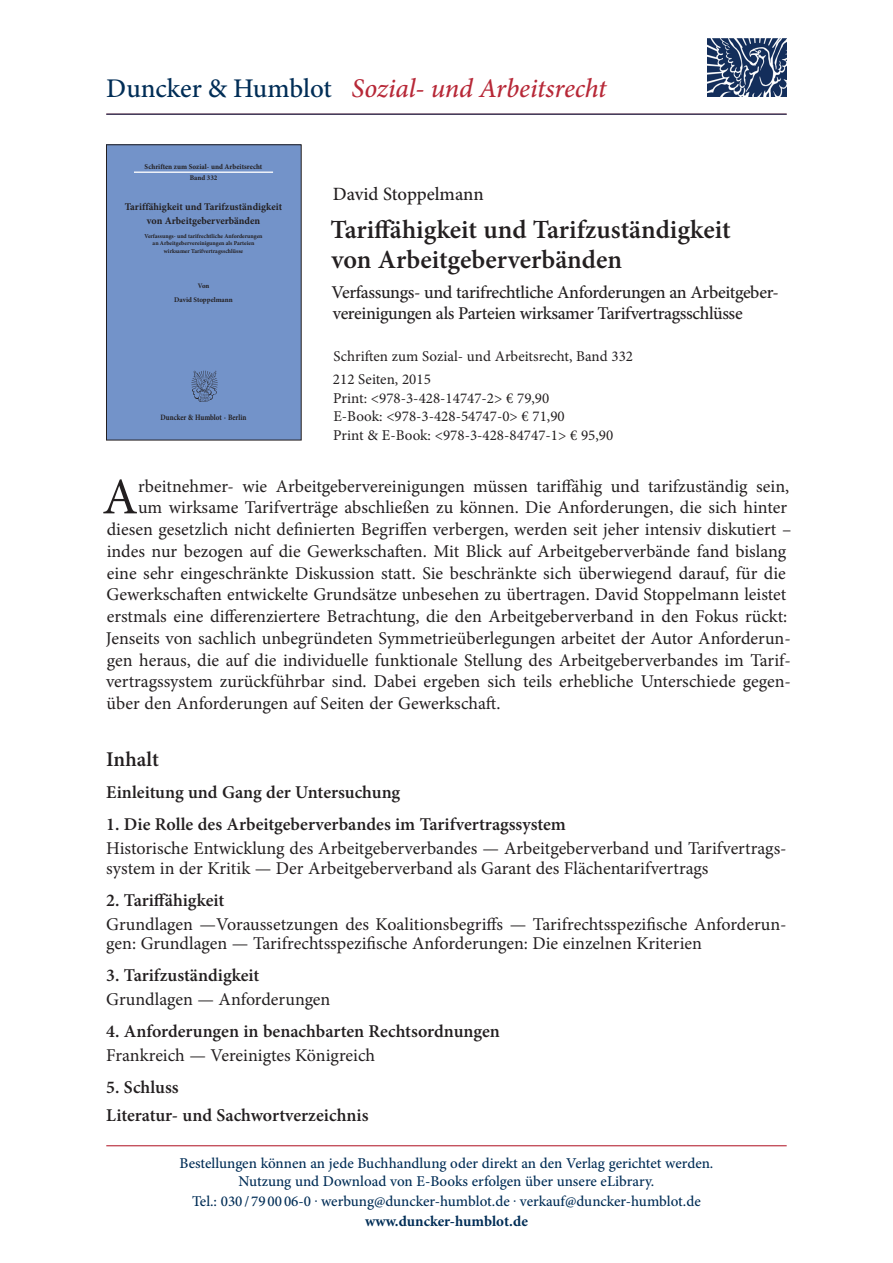
<style>
.page{position:relative;width:893px;height:1263px;background:#fff}
.page>*{position:absolute;margin:0;border:0;box-sizing:border-box;transform-origin:0 0}
.t1{font:51.45px "Minion Pro";color:#231f20}
.t2{font:italic 500 27px "Minion Pro";letter-spacing:-.01em;color:#b72837}
.t3{font:600 26.25px/30px "Minion Pro";color:#231f20}
.t4{font:600 21px "Minion Pro";color:#231f20}
.t5{font:500 18.75px "Minion Pro";color:#231f20}
.t6{font:18px/19.5px "Minion Pro";color:#231f20}
.t7{font:600 18px/28px "Minion Pro";letter-spacing:-.005em;color:#231f20}
.t8{font:500 18px/21px "Minion Pro";letter-spacing:-.02em;color:#231f20}
.t9{font:500 15px/18px "Minion Pro";color:#002d56;text-align:center}
.t10{font:15px/18.8px "Minion Pro";color:#231f20}
.t11{font:700 15px "Minion Pro";color:#002d56}
.t12{font:700 10.2px/14px "Minion Pro";color:#231f20;text-align:center}
.t13{font:700 8.1px "Minion Pro";letter-spacing:-.005em;color:#231f20;scale:.86 1}
.t14{font:700 7.35px "Minion Pro";letter-spacing:.005em;color:#231f20;scale:.96 1}
.t15{font:700 7.2px "Minion Pro";color:#231f20}
.t16{font:700 6.9px "Minion Pro";color:#231f20}
.t17{font:700 6px/7.5px "Minion Pro";color:#231f20;text-align:center}
.s1{font-style:normal;color:#002d56}
</style>
<div class="page">
<hr style="left:106px;top:1145px;width:681px;height:1px;background:#b72837">
<div style="left:106px;top:145px;width:195px;height:295px;background:#7393c9"></div>
<hr style="left:134px;top:172px;width:139px;height:1px;background:#fff">
<img style="left:191px;top:370px;width:27px;height:32px">
<div style="left:106px;top:145px;width:195px;height:295px;border:1px solid #231f20"></div>
<img style="left:707px;top:38px;width:79px;height:59px">
<hr style="left:106px;top:114px;width:681px;height:1px;background:#002d56">
<h2 class="t2" style="left:106px;top:70px;width:502px"><span class="s1">Duncker &amp; Humblot</span> Sozial- und Arbeitsrecht</h2>
<p class="t14" style="left:145px;top:161px;width:124px">Schriften zum Sozial- und Arbeitsrecht</p>
<p class="t15" style="left:190px;top:173px;width:29px">Band 332</p>
<p class="t12" style="left:125px;top:199px;width:159px">Tariffähigkeit und Tarifzuständigkeit von Arbeitgeberverbänden</p>
<p class="t17" style="left:144px;top:232px;width:120px">Verfassungs- und tarifrechtliche Anforderungen an Arbeitgeber vereinigungen als Parteien wirksamer Tarifvertragsschlüsse</p>
<p class="t16" style="left:198px;top:281px;width:13px">Von</p>
<p class="t15" style="left:174px;top:294px;width:60px">David Stoppelmann</p>
<p class="t13" style="left:160px;top:411px;width:102px">Duncker &amp; Humblot · Berlin</p>
<p class="t5" style="left:333px;top:181px;width:153px">David Stoppelmann</p>
<h3 class="t3" style="left:330px;top:215px;width:402px">Tariffähigkeit und Tarifzuständigkeit von Arbeitgeberverbänden</h3>
<p class="t8" style="left:331px;top:281px;width:449px">Verfassungs- und tarifrechtliche Anforderungen an Arbeitgeber&shy;vereinigungen als Parteien wirksamer Tarifvertragsschlüsse</p>
<p class="t10" style="left:333px;top:345px;width:302px;line-height:23px">Schriften zum Sozial- und Arbeitsrecht, Band 332<br>212 Seiten, 2015</p>
<p class="t10" style="left:333px;top:389px;width:282px">Print: &lt;978-3-428-14747-2&gt; € 79,90<br>E-Book: &lt;978-3-428-54747-0&gt; € 71,90<br>Print &amp; E-Book: &lt;978-3-428-84747-1&gt; € 95,90</p>
<h1 class="t1" style="left:102px;top:462px;width:37px">A</h1>
<p class="t6" style="left:138px;top:476px;width:653px">rbeitnehmer- wie Arbeitgebervereinigungen müssen tariffähig und tarifzuständig sein,</p>
<p class="t6" style="left:138px;top:498px;width:651px">um wirksame Tarifverträge abschließen zu können. Die Anforderungen, die sich hinter</p>
<p class="t6" style="left:107px;top:520px;width:686px">diesen gesetzlich nicht definierten Begriffen verbergen, werden seit jeher intensiv diskutiert –</p>
<p class="t6" style="left:107px;top:541px;width:681px">indes nur bezogen auf die Gewerkschaften. Mit Blick auf Arbeitgeberverbände fand bislang</p>
<p class="t6" style="left:107px;top:563px;width:681px">eine sehr eingeschränkte Diskussion statt. Sie beschränkte sich überwiegend darauf, für die</p>
<p class="t6" style="left:106px;top:585px;width:681px">Gewerkschaften entwickelte Grundsätze unbesehen zu übertragen. David Stoppelmann leistet</p>
<p class="t6" style="left:107px;top:607px;width:682px">erstmals eine differenziertere Betrachtung, die den Arbeitgeberverband in den Fokus rückt:</p>
<p class="t6" style="left:106px;top:628px;width:686px">Jenseits von sachlich unbegründeten Symmetrieüberlegungen arbeitet der Autor Anforderun-</p>
<p class="t6" style="left:107px;top:650px;width:685px">gen heraus, die auf die individuelle funktionale Stellung des Arbeitgeberverbandes im Tarif-</p>
<p class="t6" style="left:106px;top:672px;width:686px">vertragssystem zurückführbar sind. Dabei ergeben sich teils erhebliche Unterschiede gegen-</p>
<p class="t6" style="left:107px;top:694px;width:395px">über den Anforderungen auf Seiten der Gewerkschaft.</p>
<p class="t4" style="left:106px;top:745px;width:54px">Inhalt</p>
<p class="t7" style="left:106px;top:778px;width:295px">Einleitung und Gang der Untersuchung</p>
<p class="t7" style="left:106px;top:810px;width:461px">1. Die Rolle des Arbeitgeberverbandes im Tarifvertragssystem</p>
<p class="t6" style="left:106px;top:839px;width:682px">Historische Entwicklung des Arbeitgeberverbandes — Arbeitgeberverband und Tarifvertrags&shy;system in der Kritik — Der Arbeitgeberverband als Garant des Flächentarifvertrags</p>
<p class="t7" style="left:106px;top:886px;width:120px">2. Tariffähigkeit</p>
<p class="t6" style="left:106px;top:914px;width:682px">Grundlagen —Voraussetzungen des Koalitionsbegriffs — Tarifrechtsspezifische Anforderun&shy;gen: Grundlagen — Tarifrechtsspezifische Anforderungen: Die einzelnen Kriterien</p>
<p class="t7" style="left:106px;top:961px;width:155px">3. Tarifzuständigkeit</p>
<p class="t6" style="left:106px;top:990px;width:226px">Grundlagen — Anforderungen</p>
<p class="t7" style="left:106px;top:1017px;width:395px">4. Anforderungen in benachbarten Rechtsordnungen</p>
<p class="t6" style="left:106px;top:1046px;width:270px">Frankreich — Vereinigtes Königreich</p>
<p class="t7" style="left:106px;top:1073px;width:264px">5. Schluss<br>Literatur- und Sachwortverzeichnis</p>
<p class="t9" style="left:179px;top:1154px;width:535px">Bestellungen können an jede Buchhandlung oder direkt an den Verlag gerichtet werden.<br>Nutzung und Download von E-Books erfolgen über unsere eLibrary.</p>
<p class="t9" style="left:192px;top:1192px;width:510px">Tel.: 030 / 79 00 06-0 . werbung@duncker-humblot.de . verkauf@duncker-humblot.de</p>
<p class="t11" style="left:365px;top:1210px;width:164px">www.duncker-humblot.de</p>
</div>
